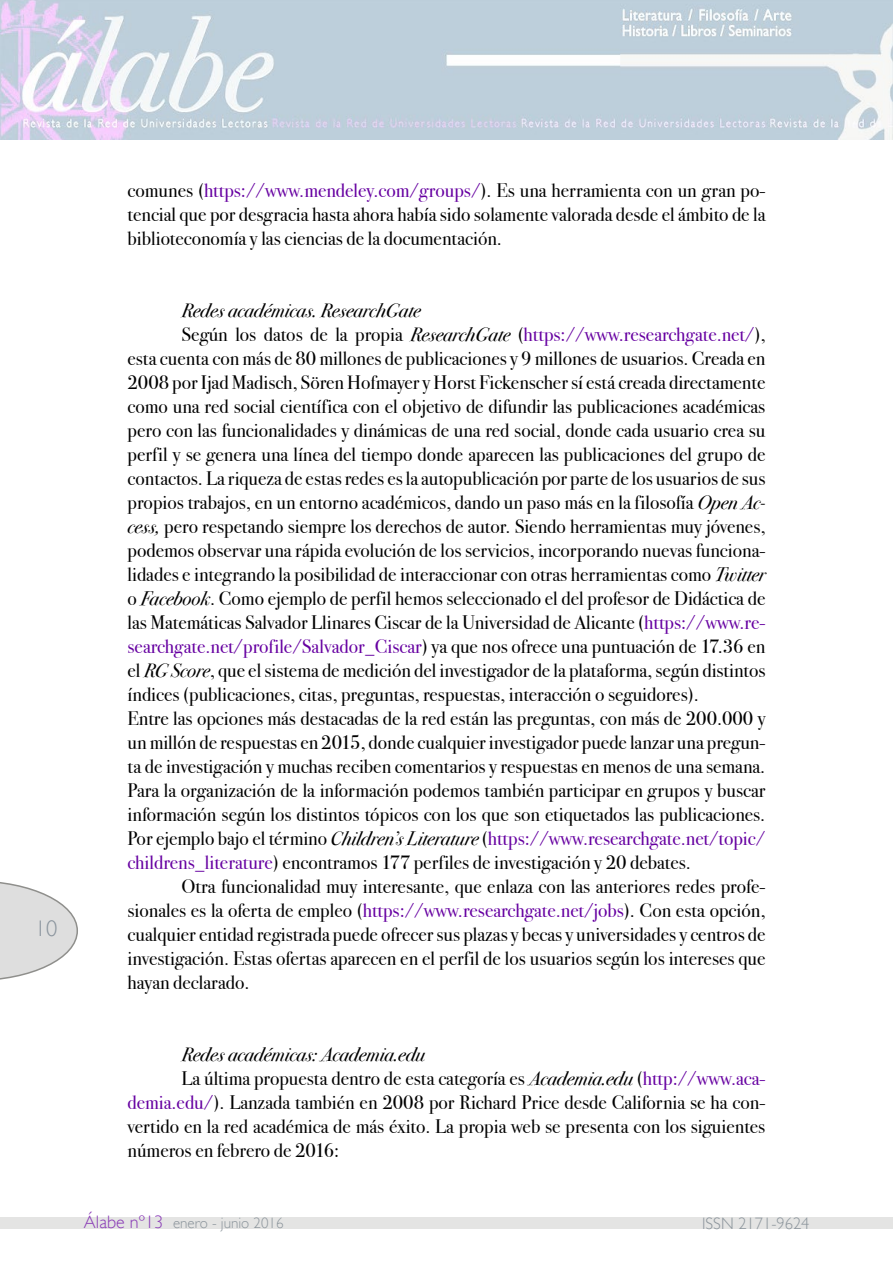
<style>
.page{position:relative;width:893px;height:1263px;background:#fff}
.page>*{position:absolute;margin:0;border:0;box-sizing:border-box;transform-origin:0 0}
.t1{font:300 22.5px "Gill Sans";color:#8a949d}
.t2{font:19.5px/24px "Bodoni Svty Two ITCTT Book";color:#000;text-align:justify}
.t3{font:19.5px "Bodoni Svty Two ITCTT Book Ita";color:#000}
.t4{font:300 16.5px "Gill Sans";color:#8c959c}
.t5{font:300 15px "Gill Sans";color:#8c959c}
.s1{color:#6600a1}
.s2{font-family:"Bodoni Svty Two ITCTT Book Ita"}
.s3{font-size:18px;color:#893ab6}
</style>
<div class="page">
<svg style="left:0;top:882px;width:78px;height:98px"></svg>
<div style="left:0;top:1218px;width:893px;height:11px;background:#e4e4e3"></div>
<img style="left:0;top:0;width:893px;height:139px">
<p class="t1" style="left:35px;top:915px;width:24px">10</p>
<p class="t2" style="left:128px;top:178px;width:639px">comunes (<span class="s1">https://www.mendeley.com/groups/</span>). Es una herramienta con un gran po&shy;tencial que por desgracia hasta ahora había sido solamente valorada desde el ámbito de la biblioteconomía y las ciencias de la documentación.</p>
<p class="t3" style="left:182px;top:298px;width:240px">Redes académicas. ResearchGate</p>
<p class="t2" style="left:128px;top:322px;width:639px;text-align:left;text-indent:54px">Según los datos de la propia <span class="s2">ResearchGate</span> (<span class="s1">https://www.researchgate.net/</span>), esta cuenta con más de 80 millones de publicaciones y 9 millones de usuarios. Creada en 2008 por Ijad Madisch, Sören Hofmayer y Horst Fickenscher sí está creada directamente como una red social científica con el objetivo de difundir las publicaciones académicas pero con las funcionalidades y dinámicas de una red social, donde cada usuario crea su perfil y se genera una línea del tiempo donde aparecen las publicaciones del grupo de contactos. La riqueza de estas redes es la autopublicación por parte de los usuarios de sus propios trabajos, en un entorno académicos, dando un paso más en la filosofía <span class="s2">Open Ac&shy;cess,</span> pero respetando siempre los derechos de autor. Siendo herramientas muy jóvenes, podemos observar una rápida evolución de los servicios, incorporando nuevas funciona&shy;lidades e integrando la posibilidad de interaccionar con otras herramientas como <span class="s2">Twitter </span>o <span class="s2">Facebook</span>. Como ejemplo de perfil hemos seleccionado el del profesor de Didáctica de las Matemáticas Salvador Llinares Ciscar de la Universidad de Alicante (<span class="s1">https://www.re&shy;searchgate.net/profile/Salvador_Ciscar</span>) ya que nos ofrece una puntuación de 17.36 en el <span class="s2">RG Score</span>, que el sistema de medición del investigador de la plataforma, según distintos índices (publicaciones, citas, preguntas, respuestas, interacción o seguidores).<br>Entre las opciones más destacadas de la red están las preguntas, con más de 200.000 y un millón de respuestas en 2015, donde cualquier investigador puede lanzar una pregun&shy;ta de investigación y muchas reciben comentarios y respuestas en menos de una semana.<br>Para la organización de la información podemos también participar en grupos y buscar información según los distintos tópicos con los que son etiquetados las publicaciones.<br>Por ejemplo bajo el término <span class="s2">Children’s Literature</span> (<span class="s1">https://www.researchgate.net/topic/ childrens_literature</span>) encontramos 177 perfiles de investigación y 20 debates.</p>
<p class="t2" style="left:128px;top:874px;width:639px;text-indent:54px">Otra funcionalidad muy interesante, que enlaza con las anteriores redes profe&shy;sionales es la oferta de empleo (<span class="s1">https://www.researchgate.net/jobs</span>). Con esta opción, cualquier entidad registrada puede ofrecer sus plazas y becas y universidades y centros de investigación. Estas ofertas aparecen en el perfil de los usuarios según los intereses que hayan declarado.</p>
<p class="t3" style="left:182px;top:1042px;width:245px">Redes académicas: Academia.edu</p>
<p class="t2" style="left:128px;top:1066px;width:639px;text-indent:54px">La última propuesta dentro de esta categoría es <span class="s2">Academia.edu</span> (<span class="s1">http://www.aca&shy;demia.edu/</span>). Lanzada también en 2008 por Richard Price desde California se ha con&shy;vertido en la red académica de más éxito. La propia web se presenta con los siguientes números en febrero de 2016:</p>
<p class="t5" style="left:84px;top:1214px;width:201px"><span class="s3">Álabe nº13</span> enero - junio 2016</p>
<p class="t4" style="left:702px;top:1214px;width:109px">ISSN 2171-9624</p>
</div>
